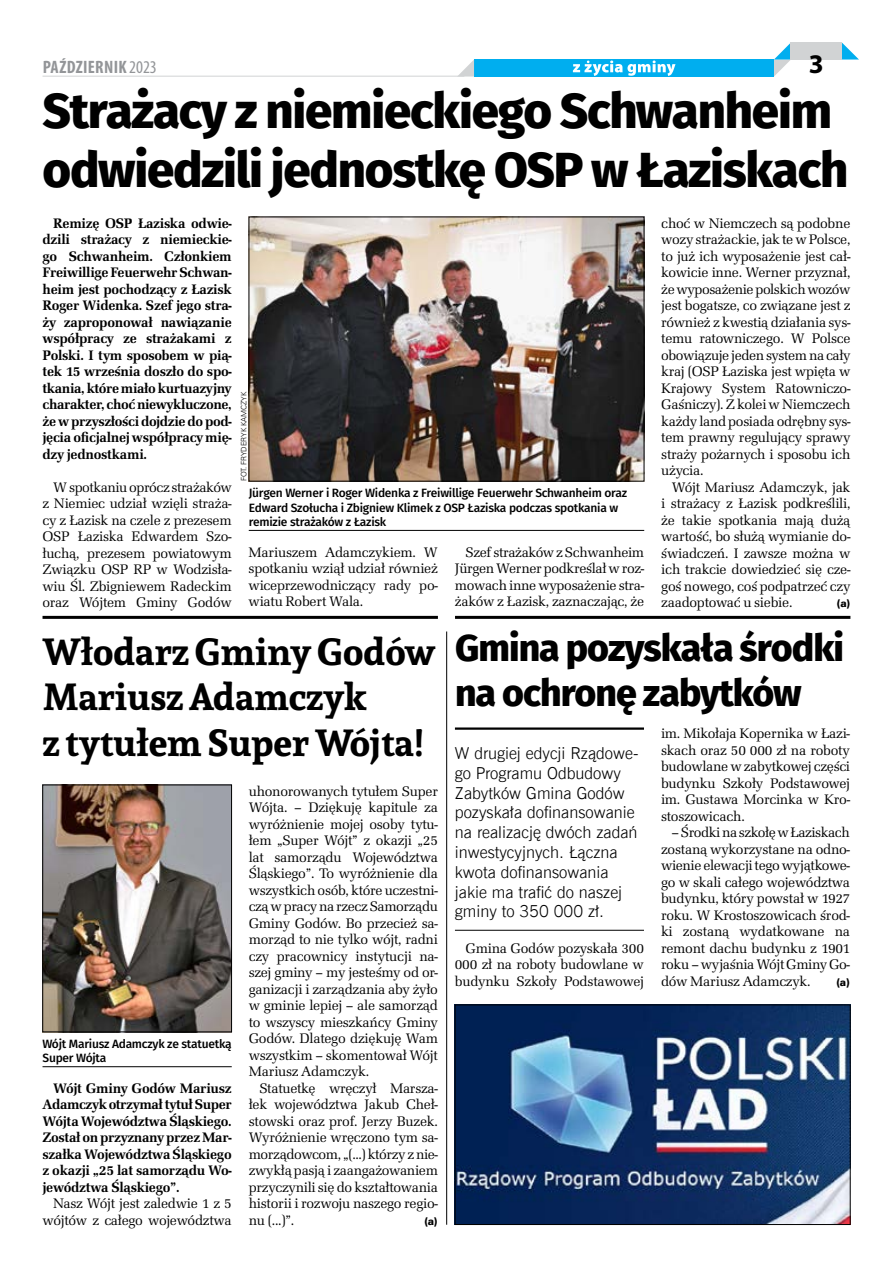
<style>
.page{position:relative;width:893px;height:1263px;background:#fff}
.page>*{position:absolute;margin:0;border:0;box-sizing:border-box;transform-origin:0 0}
.t1{font:800 49.2px/59.1px "Fira Sans";letter-spacing:-.025em;color:#000}
.t2{font:700 37.5px/45px "Andada";letter-spacing:-.005em;color:#000}
.t3{font:800 37.5px/45px "Fira Sans";letter-spacing:-.025em;color:#000}
.t4{font:700 27px "Myriad Pro";color:#000}
.t5{font:700 condensed 18px "Myriad Pro";letter-spacing:.015em;color:#939598}
.t6{font:16.5px/19.8px "News Goth Lt EU";color:#000}
.t7{font:14.25px/16.5px "URW Latino TOT";letter-spacing:-.02em;color:#000;text-align:justify}
.t8{font:700 14.25px/16.5px "URW Latino TOT";letter-spacing:-.02em;color:#000;text-align:justify}
.t9{font:500 12px/14.4px "Fira Sans";letter-spacing:-.02em;color:#000}
.t10{font:10.5px "Zurich Blk EU Normal";color:#000}
.t11{font:7.5px "Zurich Lt EU";letter-spacing:-.005em;color:#000}
.s1{font-weight:400}
</style>
<div class="page">
<div style="left:474px;top:60px;width:300px;height:17px;background:#00aeef"></div>
<svg style="left:573px;top:61px;width:102px;height:15px"></svg>
<svg style="left:774px;top:43px;width:17px;height:33px"></svg>
<svg style="left:457px;top:60px;width:17px;height:17px"></svg>
<svg style="left:842px;top:43px;width:17px;height:17px"></svg>
<div style="left:791px;top:43px;width:51px;height:17px;background:#d1d3d4"></div>
<hr style="left:43px;top:76px;width:421px;height:1px;background:#d1d3d4">
<hr style="left:43px;top:616px;width:395px;height:3px;background:#000">
<hr style="left:455px;top:616px;width:395px;height:3px;background:#000">
<hr style="left:43px;top:1066px;width:189px;height:1px;background:#000">
<img style="left:251px;top:219px;width:391px;height:260px">
<div style="left:249px;top:217px;width:395px;height:264px;border:1px solid #000"></div>
<hr style="left:249px;top:530px;width:395px;height:1px;background:#000">
<img style="left:45px;top:787px;width:185px;height:243px">
<div style="left:43px;top:785px;width:189px;height:247px;border:1px solid #000"></div>
<hr style="left:446px;top:631px;width:1px;height:594px;background:#000">
<hr style="left:455px;top:727px;width:189px;height:3px;background:#000">
<hr style="left:455px;top:930px;width:189px;height:1px;background:#000">
<img style="left:457px;top:1007px;width:391px;height:216px">
<div style="left:455px;top:1005px;width:395px;height:220px;border:1px solid #000"></div>
<p class="t5" style="left:43px;top:55px;width:116px">PAŹDZIERNIK <span class="s1">2023</span></p>
<h3 class="t4" style="left:809px;top:47px;width:16px">3</h3>
<h1 class="t1" style="left:43px;top:85px;width:807px">Strażacy z niemieckiego Schwanheim odwiedzili jednostkę OSP w Łaziskach</h1>
<p class="t7" style="left:661px;top:215px;width:191px">choć w Niemczech są podobne wozy strażackie, jak te w Polsce, to już ich wyposażenie jest cał&shy;kowicie inne. Werner przyznał, że wyposażenie polskich wozów jest bogatsze, co związane jest z również z kwestią działania sys&shy;temu ratowniczego. W Polsce obowiązuje jeden system na cały kraj (OSP Łaziska jest wpięta w Krajowy System Ratowniczo-Gaśniczy). Z kolei w Niemczech każdy land posiada odrębny sys&shy;tem prawny regulujący sprawy straży pożarnych i sposobu ich użycia.</p>
<p class="t7" style="left:661px;top:479px;width:191px;text-indent:11px">Wójt Mariusz Adamczyk, jak i strażacy z Łazisk podkreślili, że takie spotkania mają dużą wartość, bo służą wymianie do&shy;świadczeń. I zawsze można w ich trakcie dowiedzieć się cze&shy;goś nowego, coś podpatrzeć czy zaadoptować u siebie.</p>
<p class="t8" style="left:43px;top:215px;width:191px;text-indent:11px">Remizę OSP Łaziska odwie&shy;dzili strażacy z niemieckie&shy;go Schwanheim. Członkiem Freiwillige Feuerwehr Schwan&shy;heim jest pochodzący z Łazisk Roger Widenka. Szef jego stra&shy;ży zaproponował nawiązanie współpracy ze strażakami z Polski. I tym sposobem w pią&shy;tek 15 września doszło do spo&shy;tkania, które miało kurtuazyjny charakter, choć niewykluczone, że w przyszłości dojdzie do pod&shy;jęcia oficjalnej współpracy mię&shy;dzy jednostkami.</p>
<p class="t7" style="left:43px;top:479px;width:191px;text-indent:11px">W spotkaniu oprócz strażaków z Niemiec udział wzięli straża&shy;cy z Łazisk na czele z prezesem OSP Łaziska Edwardem Szo&shy;łuchą, prezesem powiatowym Związku OSP RP w Wodzisła&shy;wiu Śl. Zbigniewem Radeckim oraz Wójtem Gminy Godów</p>
<p class="t11" style="left:239px;top:481px;width:90px;rotate:-90deg">Fot. Fryderyk Kamczyk</p>
<p class="t9" style="left:249px;top:487px;width:380px">Jürgen Werner i Roger Widenka z Freiwillige Feuerwehr Schwanheim oraz<br>Edward Szołucha i Zbigniew Klimek z OSP Łaziska podczas spotkania w remizie strażaków z Łazisk</p>
<p class="t7" style="left:249px;top:544px;width:191px">Mariuszem Adamczykiem. W spotkaniu wziął udział również wiceprzewodniczący rady po&shy;wiatu Robert Wala.</p>
<p class="t7" style="left:455px;top:544px;width:191px;text-indent:11px">Szef strażaków z Schwanheim Jürgen Werner podkreślał w roz&shy;mowach inne wyposażenie stra&shy;żaków z Łazisk, zaznaczając, że</p>
<p class="t10" style="left:837px;top:597px;width:15px">(a)</p>
<h2 class="t2" style="left:42px;top:629px;width:395px">Włodarz Gminy Godów<br>Mariusz Adamczyk<br>z tytułem Super Wójta!</h2>
<p class="t7" style="left:249px;top:783px;width:191px">uhonorowanych tytułem Super Wójta. – Dziękuję kapitule za wyróżnienie mojej osoby tytu&shy;łem „Super Wójt” z okazji „25 lat samorządu Województwa Śląskiego”. To wyróżnienie dla wszystkich osób, które uczestni&shy;czą w pracy na rzecz Samorządu Gminy Godów. Bo przecież sa&shy;morząd to nie tylko wójt, radni czy pracownicy instytucji na&shy;szej gminy – my jesteśmy od or&shy;ganizacji i zarządzania aby żyło w gminie lepiej – ale samorząd to wszyscy mieszkańcy Gminy Godów. Dlatego dziękuję Wam wszystkim – skomentował Wójt Mariusz Adamczyk.</p>
<p class="t7" style="left:249px;top:1080px;width:191px;text-indent:11px">Statuetkę wręczył Marsza&shy;łek województwa Jakub Cheł&shy;stowski oraz prof. Jerzy Buzek.<br>Wyróżnienie wręczono tym sa&shy;morządowcom, „(...) którzy z nie&shy;zwykłą pasją i zaangażowaniem przyczynili się do kształtowania historii i rozwoju naszego regio&shy;nu (...)”.</p>
<p class="t9" style="left:43px;top:1037px;width:191px">Wójt Mariusz Adamczyk ze statuetką<br>Super Wójta</p>
<p class="t8" style="left:43px;top:1080px;width:191px;text-indent:11px">Wójt Gminy Godów Mariusz Adamczyk otrzymał tytuł Super Wójta Województwa Śląskiego.<br>Został on przyznany przez Mar&shy;szałka Województwa Śląskiego z okazji „25 lat samorządu Wo&shy;jewództwa Śląskiego”.</p>
<p class="t7" style="left:43px;top:1195px;width:191px;text-align:right">Nasz Wójt jest zaledwie 1 z 5 wójtów z całego województwa</p>
<p class="t10" style="left:424px;top:1214px;width:15px">(a)</p>
<h2 class="t3" style="left:455px;top:628px;width:391px">Gmina pozyskała środki na ochronę zabytków</h2>
<p class="t6" style="left:455px;top:743px;width:185px">W drugiej edycji Rządowe&shy;go Programu Odbudowy<br>Zabytków Gmina Godów pozyskała dofinansowanie na realizację dwóch zadań inwestycyjnych. Łączna kwota dofinansowania jakie ma trafić do naszej gminy to 350 000 zł.</p>
<p class="t7" style="left:455px;top:940px;width:191px;text-indent:11px">Gmina Godów pozyskała 300<br>000 zł na roboty budowlane w budynku Szkoły Podstawowej</p>
<p class="t7" style="left:661px;top:725px;width:191px">im. Mikołaja Kopernika w Łazi&shy;skach oraz 50 000 zł na roboty budowlane w zabytkowej części budynku Szkoły Podstawowej im. Gustawa Morcinka w Kro&shy;stoszowicach.</p>
<p class="t7" style="left:661px;top:824px;width:191px;text-indent:11px">– Środki na szkołę w Łaziskach zostaną wykorzystane na odno&shy;wienie elewacji tego wyjątkowe&shy;go w skali całego województwa budynku, który powstał w 1927 roku. W Krostoszowicach środ&shy;ki zostaną wydatkowane na remont dachu budynku z 1901 roku – wyjaśnia Wójt Gminy Go&shy;dów Mariusz Adamczyk.</p>
<p class="t10" style="left:836px;top:975px;width:15px">(a)</p>
</div>
